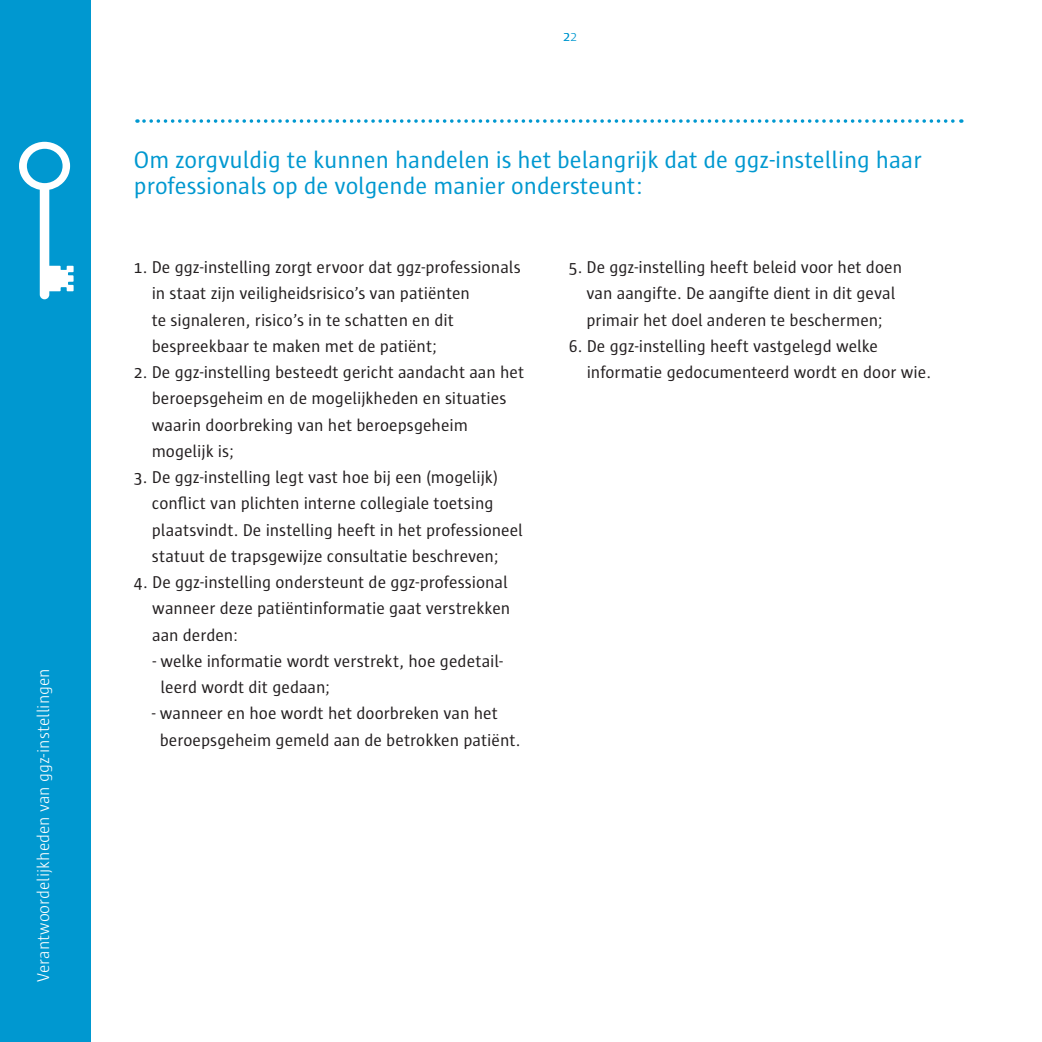
<style>
.page{position:relative;width:1042px;height:1042px;background:#fff}
.page>*{position:absolute;margin:0;border:0;box-sizing:border-box;transform-origin:0 0}
.t1{font:24.5px/26.2px "Sun";color:#0098d0}
.t2{font:17.5px/26.2px "Sun";color:#231f20}
.t3{font:300 17.5px "Sun";color:#fff}
.t4{font:300 14px "Sun";color:#0098d0}
</style>
<div class="page">
<div style="left:0;top:0;width:91px;height:1042px;background:#0098d0"></div>
<svg style="left:144px;top:119px;width:818px;height:4px"></svg>
<svg style="left:19px;top:142px;width:55px;height:157px"></svg>
<p class="t3" style="left:34px;top:982px;width:315px;rotate:-90deg">Verantwoordelijkheden van ggz-instellingen</p>
<p class="t4" style="left:563px;top:29px;width:15px">22</p>
<h1 class="t1" style="left:134px;top:147px;width:789px">Om zorgvuldig te kunnen handelen is het belangrijk dat de ggz-instelling haar professionals op de volgende manier ondersteunt:</h1>
<p class="t2" style="left:152px;top:254px;width:370px;text-indent:-18px">1. De ggz-instelling zorgt ervoor dat ggz-professionals in staat zijn veiligheidsrisico’s van patiënten<br>te signaleren, risico’s in te schatten en dit bespreekbaar te maken met de patiënt;</p>
<p class="t2" style="left:152px;top:359px;width:374px;text-indent:-18px">2. De ggz-instelling besteedt gericht aandacht aan het beroepsgeheim en de mogelijkheden en situaties waarin doorbreking van het beroepsgeheim mogelijk is;</p>
<p class="t2" style="left:152px;top:464px;width:372px;text-indent:-18px">3. De ggz-instelling legt vast hoe bij een (mogelijk) conflict van plichten interne collegiale toetsing plaatsvindt. De instelling heeft in het professioneel statuut de trapsgewijze consultatie beschreven;</p>
<p class="t2" style="left:152px;top:569px;width:359px;text-indent:-18px">4. De ggz-instelling ondersteunt de ggz-professional wanneer deze patiëntinformatie gaat verstrekken aan derden:</p>
<p class="t2" style="left:160px;top:648px;width:343px;text-indent:-8px">- welke informatie wordt verstrekt, hoe gedetail&shy;leerd wordt dit gedaan;</p>
<p class="t2" style="left:160px;top:700px;width:362px;text-indent:-8px">- wanneer en hoe wordt het doorbreken van het beroepsgeheim gemeld aan de betrokken patiënt.</p>
<p class="t2" style="left:586px;top:254px;width:317px;text-indent:-18px">5. De ggz-instelling heeft beleid voor het doen van aangifte. De aangifte dient in dit geval primair het doel anderen te beschermen;</p>
<p class="t2" style="left:587px;top:333px;width:346px;text-indent:-18px">6. De ggz-instelling heeft vastgelegd welke informatie gedocumenteerd wordt en door wie.</p>
</div>
